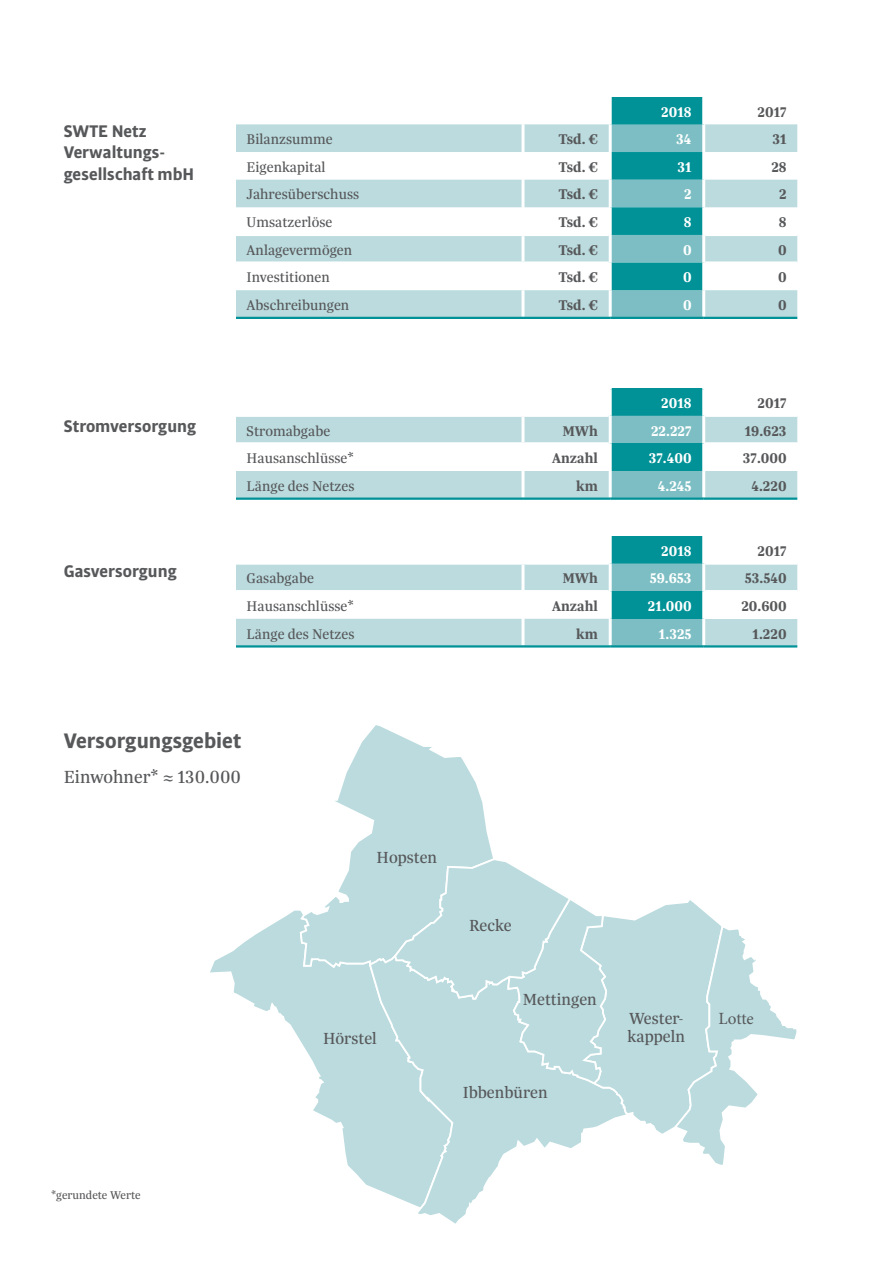
<style>
.page{position:relative;width:893px;height:1263px;background:#fff}
.page>*{position:absolute;margin:0;border:0;box-sizing:border-box;transform-origin:0 0}
.t1{font:700 22.5px "Bulo";color:#57585a}
.t2{font:18.75px "Trola";color:#57585a}
.t3{font:700 18px/21.6px "Bulo";color:#57585a}
.t4{font:17.1px/17.9px "Trola";color:#57585a}
.t5{font:17.1px "Minion Pro";letter-spacing:-.01em;color:#57585a}
.t6{font:15px "Trola";color:#57585a}
.t7{font:700 15px "Trola";color:#57585a}
.t8{font:700 15px "Trola";color:#fff}
.t9{font:12px "Trola";color:#57585a}
</style>
<div class="page">
<svg style="left:210px;top:910px;width:157px;height:275px"></svg>
<svg style="left:299px;top:725px;width:194px;height:244px"></svg>
<svg style="left:367px;top:952px;width:130px;height:272px"></svg>
<svg style="left:393px;top:857px;width:404px;height:310px"></svg>
<div style="left:610px;top:97px;width:94px;height:27px;background:#009297"></div>
<svg style="left:236px;top:124px;width:561px;height:193px;fill:#bbdbde"></svg>
<svg style="left:612px;top:124px;width:90px;height:193px;background:#46abb0"></svg>
<hr style="left:609px;top:97px;width:3px;height:27px;background:#fff">
<hr style="left:702px;top:97px;width:3px;height:27px;background:#fff">
<hr style="left:521px;top:124px;width:3px;height:28px;background:#fff">
<hr style="left:609px;top:124px;width:3px;height:28px;background:#fff">
<hr style="left:702px;top:124px;width:3px;height:28px;background:#fff">
<hr style="left:521px;top:152px;width:3px;height:28px;background:#fff">
<hr style="left:609px;top:152px;width:3px;height:28px;background:#fff">
<hr style="left:702px;top:152px;width:3px;height:28px;background:#fff">
<hr style="left:521px;top:180px;width:3px;height:27px;background:#fff">
<hr style="left:609px;top:180px;width:3px;height:27px;background:#fff">
<hr style="left:702px;top:180px;width:3px;height:27px;background:#fff">
<hr style="left:521px;top:207px;width:3px;height:27px;background:#fff">
<hr style="left:609px;top:207px;width:3px;height:28px;background:#fff">
<hr style="left:702px;top:207px;width:3px;height:28px;background:#fff">
<hr style="left:521px;top:290px;width:3px;height:27px;background:#fff">
<hr style="left:609px;top:290px;width:3px;height:27px;background:#fff">
<hr style="left:702px;top:290px;width:3px;height:27px;background:#fff">
<hr style="left:236px;top:317px;width:287px;height:2px;background:#009297">
<hr style="left:523px;top:317px;width:87px;height:2px;background:#009297">
<hr style="left:610px;top:317px;width:94px;height:2px;background:#009297">
<hr style="left:704px;top:317px;width:93px;height:2px;background:#009297">
<hr style="left:236px;top:234px;width:287px;height:2px;background:#fff">
<hr style="left:523px;top:234px;width:86px;height:2px;background:#fff">
<hr style="left:705px;top:234px;width:92px;height:2px;background:#fff">
<hr style="left:236px;top:261px;width:287px;height:3px;background:#fff">
<hr style="left:523px;top:261px;width:86px;height:3px;background:#fff">
<hr style="left:705px;top:261px;width:92px;height:3px;background:#fff">
<hr style="left:521px;top:236px;width:3px;height:25px;background:#fff">
<hr style="left:609px;top:235px;width:3px;height:28px;background:#fff">
<hr style="left:702px;top:235px;width:3px;height:28px;background:#fff">
<hr style="left:609px;top:263px;width:3px;height:27px;background:#fff">
<hr style="left:702px;top:263px;width:3px;height:27px;background:#fff">
<div style="left:610px;top:388px;width:94px;height:28px;background:#009297"></div>
<svg style="left:236px;top:417px;width:561px;height:80px;fill:#bbdbde"></svg>
<div style="left:612px;top:416px;width:90px;height:81px;background:#7cbec3"></div>
<div style="left:610px;top:443px;width:94px;height:28px;background:#009297"></div>
<div style="left:704px;top:443px;width:93px;height:28px;background:#fff"></div>
<hr style="left:521px;top:444px;width:3px;height:27px;background:#fff">
<hr style="left:609px;top:443px;width:3px;height:28px;background:#fff">
<hr style="left:702px;top:443px;width:3px;height:28px;background:#fff">
<hr style="left:521px;top:471px;width:3px;height:26px;background:#fff">
<hr style="left:609px;top:471px;width:3px;height:26px;background:#fff">
<hr style="left:702px;top:471px;width:3px;height:26px;background:#fff">
<hr style="left:236px;top:497px;width:287px;height:3px;background:#009297">
<hr style="left:523px;top:497px;width:87px;height:3px;background:#009297">
<hr style="left:610px;top:497px;width:94px;height:3px;background:#009297">
<hr style="left:704px;top:497px;width:93px;height:3px;background:#009297">
<hr style="left:523px;top:387px;width:89px;height:2px;background:#fff">
<hr style="left:702px;top:387px;width:95px;height:2px;background:#fff">
<hr style="left:236px;top:442px;width:287px;height:2px;background:#fff">
<hr style="left:523px;top:442px;width:86px;height:2px;background:#fff">
<hr style="left:705px;top:442px;width:92px;height:2px;background:#fff">
<hr style="left:609px;top:389px;width:3px;height:27px;background:#fff">
<hr style="left:702px;top:389px;width:3px;height:27px;background:#fff">
<hr style="left:521px;top:417px;width:3px;height:25px;background:#fff">
<hr style="left:609px;top:416px;width:3px;height:27px;background:#fff">
<hr style="left:702px;top:416px;width:3px;height:27px;background:#fff">
<div style="left:610px;top:536px;width:94px;height:27px;background:#009297"></div>
<svg style="left:236px;top:565px;width:561px;height:80px;fill:#bbdbde"></svg>
<div style="left:612px;top:563px;width:90px;height:82px;background:#7cbec3"></div>
<div style="left:610px;top:591px;width:94px;height:28px;background:#009297"></div>
<div style="left:704px;top:591px;width:93px;height:28px;background:#fff"></div>
<hr style="left:521px;top:592px;width:3px;height:27px;background:#fff">
<hr style="left:609px;top:591px;width:3px;height:28px;background:#fff">
<hr style="left:702px;top:591px;width:3px;height:28px;background:#fff">
<hr style="left:521px;top:619px;width:3px;height:26px;background:#fff">
<hr style="left:609px;top:619px;width:3px;height:26px;background:#fff">
<hr style="left:702px;top:619px;width:3px;height:26px;background:#fff">
<hr style="left:236px;top:645px;width:287px;height:2px;background:#009297">
<hr style="left:523px;top:645px;width:87px;height:2px;background:#009297">
<hr style="left:610px;top:645px;width:94px;height:2px;background:#009297">
<hr style="left:704px;top:645px;width:93px;height:2px;background:#009297">
<hr style="left:523px;top:535px;width:89px;height:2px;background:#fff">
<hr style="left:702px;top:535px;width:95px;height:2px;background:#fff">
<hr style="left:236px;top:590px;width:287px;height:2px;background:#fff">
<hr style="left:523px;top:590px;width:86px;height:2px;background:#fff">
<hr style="left:705px;top:590px;width:92px;height:2px;background:#fff">
<hr style="left:609px;top:537px;width:3px;height:26px;background:#fff">
<hr style="left:702px;top:537px;width:3px;height:26px;background:#fff">
<hr style="left:521px;top:565px;width:3px;height:25px;background:#fff">
<hr style="left:609px;top:563px;width:3px;height:28px;background:#fff">
<hr style="left:702px;top:563px;width:3px;height:28px;background:#fff">
<p class="t3" style="left:64px;top:120px;width:132px">SWTE Netz<br>Verwaltungs&shy;gesellschaft mbH</p>
<p class="t3" style="left:64px;top:415px;width:134px">Stromversorgung</p>
<p class="t3" style="left:64px;top:560px;width:115px">Gasversorgung</p>
<p class="t8" style="left:661px;top:101px;width:32px">2018</p>
<p class="t7" style="left:758px;top:101px;width:31px">2017</p>
<p class="t6" style="left:247px;top:129px;width:88px">Bilanzsumme</p>
<p class="t7" style="left:559px;top:129px;width:41px">Tsd. €</p>
<p class="t8" style="left:676px;top:129px;width:17px">34</p>
<p class="t7" style="left:772px;top:129px;width:16px">31</p>
<p class="t6" style="left:247px;top:157px;width:81px">Eigenkapital</p>
<p class="t7" style="left:559px;top:157px;width:41px">Tsd. €</p>
<p class="t8" style="left:677px;top:157px;width:16px">31</p>
<p class="t7" style="left:771px;top:157px;width:17px">28</p>
<p class="t6" style="left:247px;top:185px;width:114px">Jahresüberschuss</p>
<p class="t7" style="left:559px;top:184px;width:41px">Tsd. €</p>
<p class="t8" style="left:684px;top:184px;width:9px">2</p>
<p class="t7" style="left:779px;top:184px;width:9px">2</p>
<p class="t6" style="left:247px;top:212px;width:87px">Umsatzerlöse</p>
<p class="t7" style="left:559px;top:212px;width:41px">Tsd. €</p>
<p class="t8" style="left:684px;top:212px;width:9px">8</p>
<p class="t7" style="left:779px;top:212px;width:9px">8</p>
<p class="t6" style="left:247px;top:240px;width:107px">Anlagevermögen</p>
<p class="t7" style="left:559px;top:240px;width:41px">Tsd. €</p>
<p class="t8" style="left:683px;top:240px;width:10px">0</p>
<p class="t7" style="left:778px;top:240px;width:10px">0</p>
<p class="t6" style="left:247px;top:268px;width:85px">Investitionen</p>
<p class="t7" style="left:559px;top:267px;width:41px">Tsd. €</p>
<p class="t8" style="left:683px;top:267px;width:10px">0</p>
<p class="t7" style="left:778px;top:267px;width:10px">0</p>
<p class="t6" style="left:247px;top:295px;width:104px">Abschreibungen</p>
<p class="t7" style="left:559px;top:295px;width:41px">Tsd. €</p>
<p class="t8" style="left:683px;top:295px;width:10px">0</p>
<p class="t7" style="left:778px;top:295px;width:10px">0</p>
<p class="t8" style="left:661px;top:393px;width:32px">2018</p>
<p class="t7" style="left:758px;top:393px;width:31px">2017</p>
<p class="t6" style="left:247px;top:421px;width:85px">Stromabgabe</p>
<p class="t7" style="left:562px;top:420px;width:37px">MWh</p>
<p class="t8" style="left:651px;top:420px;width:42px">22.227</p>
<p class="t7" style="left:745px;top:420px;width:43px">19.623</p>
<p class="t6" style="left:247px;top:448px;width:109px">Hausanschlüsse*</p>
<p class="t7" style="left:552px;top:448px;width:47px">Anzahl</p>
<p class="t8" style="left:649px;top:448px;width:44px">37.400</p>
<p class="t7" style="left:743px;top:448px;width:45px">37.000</p>
<p class="t6" style="left:247px;top:476px;width:109px">Länge des Netzes</p>
<p class="t7" style="left:576px;top:476px;width:23px">km</p>
<p class="t8" style="left:658px;top:476px;width:35px">4.245</p>
<p class="t7" style="left:751px;top:476px;width:37px">4.220</p>
<p class="t8" style="left:661px;top:540px;width:32px">2018</p>
<p class="t7" style="left:758px;top:540px;width:31px">2017</p>
<p class="t6" style="left:247px;top:569px;width:69px">Gasabgabe</p>
<p class="t7" style="left:562px;top:568px;width:37px">MWh</p>
<p class="t8" style="left:650px;top:568px;width:43px">59.653</p>
<p class="t7" style="left:745px;top:568px;width:43px">53.540</p>
<p class="t6" style="left:247px;top:596px;width:109px">Hausanschlüsse*</p>
<p class="t7" style="left:552px;top:596px;width:47px">Anzahl</p>
<p class="t8" style="left:648px;top:596px;width:45px">21.000</p>
<p class="t7" style="left:741px;top:596px;width:47px">20.600</p>
<p class="t6" style="left:247px;top:624px;width:109px">Länge des Netzes</p>
<p class="t7" style="left:576px;top:623px;width:23px">km</p>
<p class="t8" style="left:659px;top:623px;width:34px">1.325</p>
<p class="t7" style="left:753px;top:623px;width:36px">1.220</p>
<h1 class="t1" style="left:64px;top:726px;width:179px">Versorgungsgebiet</h1>
<p class="t2" style="left:64px;top:764px;width:179px">Einwohner* ≈ 130.000</p>
<p class="t9" style="left:51px;top:1187px;width:91px">*gerundete Werte</p>
<p class="t4" style="left:377px;top:847px;width:62px">Hopsten</p>
<p class="t4" style="left:323px;top:1029px;width:55px">Hörstel</p>
<p class="t4" style="left:469px;top:916px;width:44px">Recke</p>
<p class="t4" style="left:523px;top:990px;width:75px">Mettingen</p>
<p class="t4" style="left:463px;top:1083px;width:86px">Ibbenbüren</p>
<p class="t4" style="left:628px;top:1009px;width:59px">Wester&shy;kappeln</p>
<p class="t5" style="left:718px;top:1007px;width:37px">Lotte</p>
</div>
